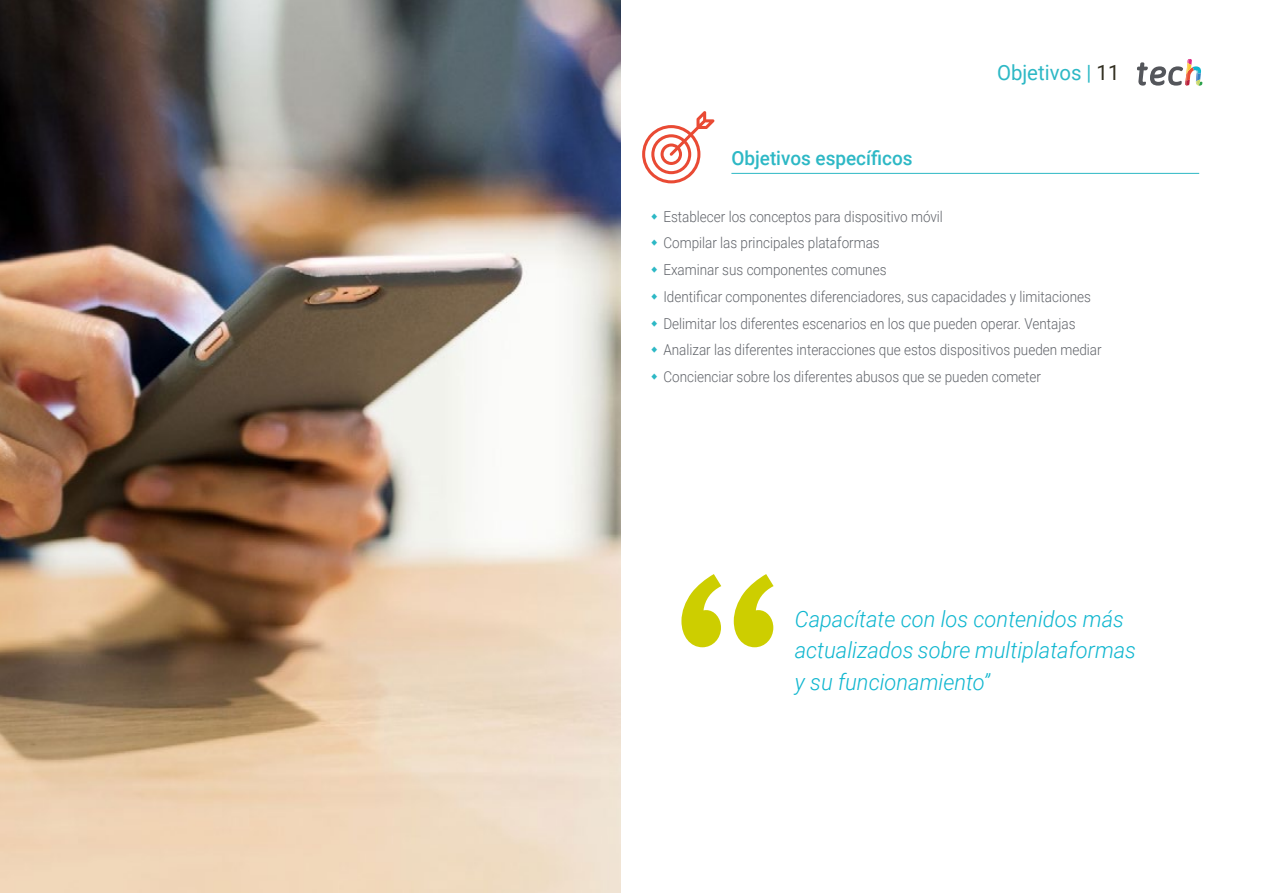
<style>
.page{position:relative;width:1263px;height:893px;background:#fff}
.page>*{position:absolute;margin:0;border:0;box-sizing:border-box;transform-origin:0 0}
.t1{font:italic 300 22.5px/31.5px "Roboto";color:#0fb6cf}
.t2{font:21px "Roboto";color:#2db8c5}
.t3{font:500 19.5px "Roboto";color:#2db8c5}
.t4{font:300 15px/26.7px "Roboto";color:#61646a;scale:.9 1}
.s1{color:#312e20}
</style>
<div class="page">
<hr style="left:731px;top:173px;width:468px;height:1px;background:#2db8c5">
<img style="left:0;top:0;width:621px;height:893px">
<svg style="left:1137px;top:59px;width:65px;height:27px"></svg>
<svg style="left:681px;top:574px;width:93px;height:73px"></svg>
<svg style="left:642px;top:111px;width:72px;height:72px"></svg>
<h3 class="t3" style="left:731px;top:144px;width:183px">Objetivos específicos</h3>
<h2 class="t2" style="left:997px;top:57px;width:124px">Objetivos | <span class="s1">11</span></h2>
<p class="t4" style="left:663px;top:202px;width:489px">Establecer los conceptos para dispositivo móvil<br>Compilar las principales plataformas<br>Examinar sus componentes comunes<br>Identificar componentes diferenciadores, sus capacidades y limitaciones Delimitar los diferentes escenarios en los que pueden operar. Ventajas Analizar las diferentes interacciones que estos dispositivos pueden mediar Concienciar sobre los diferentes abusos que se pueden cometer</p>
<h1 class="t1" style="left:795px;top:602px;width:343px">Capacítate con los contenidos más actualizados sobre multiplataformas y su funcionamiento”</h1>
</div>
